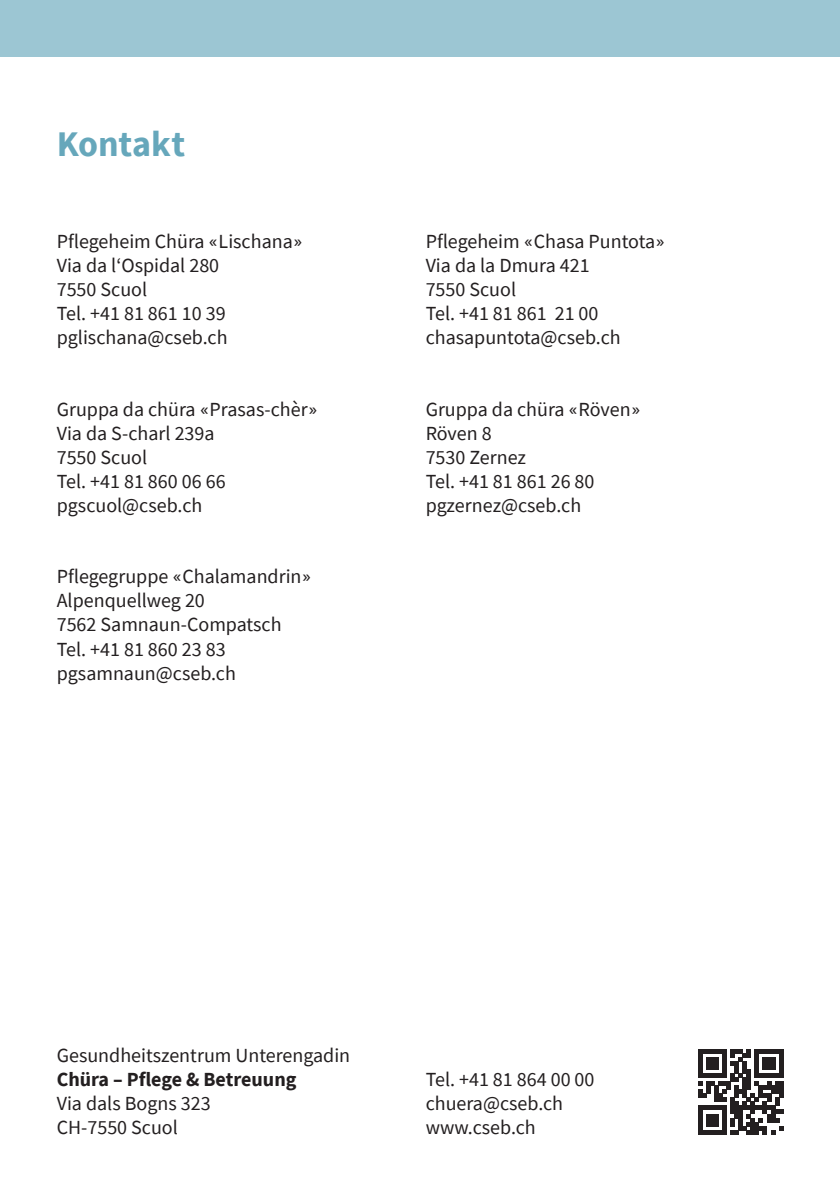
<style>
.page{position:relative;width:840px;height:1191px;background:#fff}
.page>*{position:absolute;margin:0;border:0;box-sizing:border-box;transform-origin:0 0}
.t1{font:700 36px "Source Sans Pro";letter-spacing:-.005em;color:#66a7bb}
.t2{font:20px "Source Sans Pro";color:#231f20}
.t3{font:700 20px "Source Sans Pro";color:#231f20}
.s1{font-family:"News Gothic BT"}
</style>
<div class="page">
<svg style="left:698px;top:1049px;width:3px;height:24px"></svg>
<div style="left:705px;top:1057px;width:5px;height:12px;background:#231f20"></div>
<hr style="left:710px;top:1057px;width:4px;height:12px;background:#231f20">
<hr style="left:714px;top:1057px;width:4px;height:12px;background:#231f20">
<svg style="left:701px;top:1049px;width:21px;height:4px"></svg>
<hr style="left:722px;top:1049px;width:4px;height:28px;background:#231f20">
<hr style="left:734px;top:1061px;width:4px;height:12px;background:#231f20">
<hr style="left:742px;top:1061px;width:4px;height:12px;background:#231f20">
<svg style="left:730px;top:1049px;width:20px;height:16px"></svg>
<hr style="left:746px;top:1069px;width:4px;height:20px;background:#231f20">
<hr style="left:754px;top:1049px;width:4px;height:28px;background:#231f20">
<hr style="left:762px;top:1057px;width:4px;height:12px;background:#231f20">
<hr style="left:766px;top:1057px;width:4px;height:12px;background:#231f20">
<hr style="left:770px;top:1057px;width:4px;height:12px;background:#231f20">
<svg style="left:758px;top:1049px;width:20px;height:4px"></svg>
<svg style="left:778px;top:1049px;width:4px;height:24px"></svg>
<svg style="left:698px;top:1073px;width:84px;height:61px"></svg>
<div style="left:0;top:0;width:839px;height:57px;background:#9cc6d3"></div>
<p class="t1" style="left:57px;top:120px;width:130px">Kontakt</p>
<p class="t2" style="left:57px;top:228px;width:247px">Pflegeheim Chüra <span class="s1">«</span>Lischana<span class="s1">»</span></p>
<p class="t2" style="left:57px;top:252px;width:164px">Via da l‘Ospidal 280</p>
<p class="t2" style="left:57px;top:276px;width:92px">7550 Scuol</p>
<p class="t2" style="left:57px;top:300px;width:170px">Tel. +41 81 861 10 39</p>
<p class="t2" style="left:57px;top:324px;width:172px">pglischana@cseb.ch</p>
<p class="t2" style="left:57px;top:396px;width:262px">Gruppa da chüra <span class="s1">«</span>Prasas-chèr<span class="s1">»</span></p>
<p class="t2" style="left:57px;top:420px;width:159px">Via da S-charl 239a</p>
<p class="t2" style="left:57px;top:444px;width:92px">7550 Scuol</p>
<p class="t2" style="left:57px;top:468px;width:170px">Tel. +41 81 860 06 66</p>
<p class="t2" style="left:57px;top:492px;width:147px">pgscuol@cseb.ch</p>
<p class="t2" style="left:57px;top:564px;width:256px">Pflegegruppe <span class="s1">«</span>Chalamandrin<span class="s1">»</span></p>
<p class="t2" style="left:57px;top:588px;width:149px">Alpenquellweg 20</p>
<p class="t2" style="left:57px;top:612px;width:226px">7562 Samnaun-Compatsch</p>
<p class="t2" style="left:57px;top:636px;width:170px">Tel. +41 81 860 23 83</p>
<p class="t2" style="left:57px;top:660px;width:181px">pgsamnaun@cseb.ch</p>
<p class="t2" style="left:425px;top:228px;width:241px">Pflegeheim <span class="s1">«</span>Chasa Puntota<span class="s1">»</span></p>
<p class="t2" style="left:425px;top:252px;width:165px">Via da la Dmura 421</p>
<p class="t2" style="left:425px;top:276px;width:92px">7550 Scuol</p>
<p class="t2" style="left:425px;top:300px;width:174px">Tel. +41 81 861 21 00</p>
<p class="t2" style="left:425px;top:324px;width:196px">chasapuntota@cseb.ch</p>
<p class="t2" style="left:425px;top:396px;width:216px">Gruppa da chüra <span class="s1">«</span>Röven<span class="s1">»</span></p>
<p class="t2" style="left:425px;top:420px;width:67px">Röven 8</p>
<p class="t2" style="left:425px;top:444px;width:102px">7530 Zernez</p>
<p class="t2" style="left:425px;top:468px;width:170px">Tel. +41 81 861 26 80</p>
<p class="t2" style="left:425px;top:492px;width:157px">pgzernez@cseb.ch</p>
<p class="t2" style="left:57px;top:1042px;width:295px">Gesundheitszentrum Unterengadin</p>
<p class="t3" style="left:57px;top:1066px;width:241px">Chüra – Pflege &amp; Betreuung</p>
<p class="t2" style="left:57px;top:1090px;width:155px">Via dals Bogns 323</p>
<p class="t2" style="left:57px;top:1114px;width:123px">CH-7550 Scuol</p>
<p class="t2" style="left:425px;top:1066px;width:170px">Tel. +41 81 864 00 00</p>
<p class="t2" style="left:425px;top:1090px;width:139px">chuera@cseb.ch</p>
<p class="t2" style="left:425px;top:1114px;width:112px">www.cseb.ch</p>
</div>
